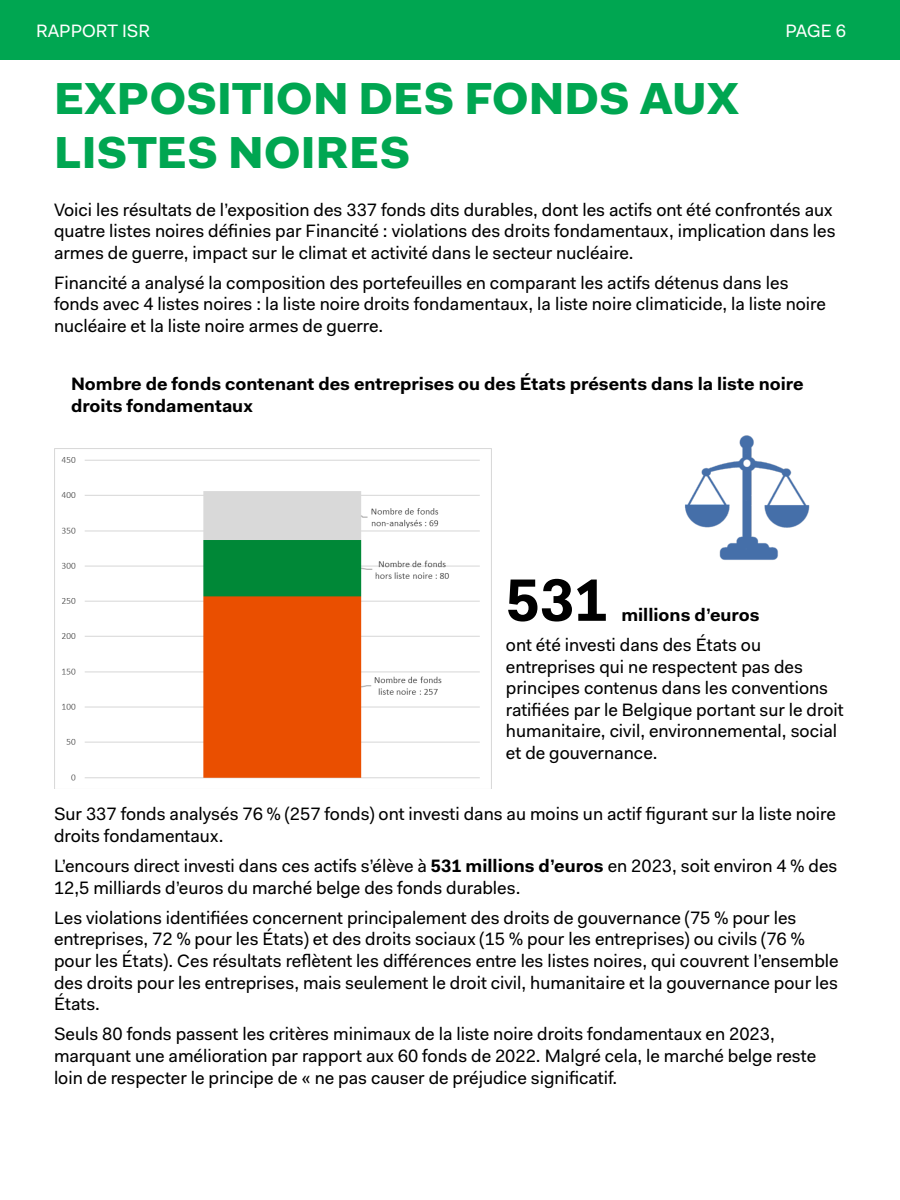
<style>
.page{position:relative;width:900px;height:1200px;background:#fff}
.page>*{position:absolute;margin:0;border:0;box-sizing:border-box;transform-origin:0 0}
.Paragraph_Style_1{font:700 60px "Fakt Pro";color:#000}
.Grand_titre_2{font:900 45px/54px "Fakt Pro";color:#00a651}
.Paragraph_Style_1-2{font:18px/21.6px "Fakt Pro";color:#000}
.Paragraph_Style_1-3{font:700 18px/21.6px "Fakt Pro";color:#000}
.t1{font:18px "Fakt Pro";color:#fff}
.s1{font-weight:700}
</style>
<div class="page">
<div style="left:0;top:0;width:900px;height:60px;background:#00a651"></div>
<img style="left:685px;top:435px;width:125px;height:125px">
<img style="left:54px;top:449px;width:426px;height:340px">
<p class="t1" style="left:36px;top:19px;width:116px">RAPPORT ISR</p>
<p class="t1" style="left:785px;top:19px;width:62px">PAGE 6</p>
<p class="Grand_titre_2" style="left:54px;top:72px;width:687px">EXPOSITION DES FONDS AUX<br>LISTES NOIRES</p>
<p class="Paragraph_Style_1-2" style="left:54px;top:199px;width:783px">Voici les résultats de l’exposition des 337 fonds dits durables, dont les actifs ont été confrontés aux quatre listes noires définies par Financité : violations des droits fondamentaux, implication dans les armes de guerre, impact sur le climat et activité dans le secteur nucléaire.</p>
<p class="Paragraph_Style_1-2" style="left:54px;top:272px;width:773px">Financité a analysé la composition des portefeuilles en comparant les actifs détenus dans les fonds avec 4 listes noires : la liste noire droits fondamentaux, la liste noire climaticide, la liste noire nucléaire et la liste noire armes de guerre.</p>
<p class="Paragraph_Style_1-3" style="left:71px;top:373px;width:734px">Nombre de fonds contenant des entreprises ou des États présents dans la liste noire droits fondamentaux</p>
<p class="Paragraph_Style_1" style="left:506px;top:560px;width:104px">531</p>
<p class="Paragraph_Style_1-3" style="left:621px;top:604px;width:140px">millions d’euros</p>
<p class="Paragraph_Style_1-2" style="left:506px;top:634px;width:339px">ont été investi dans des États ou entreprises qui ne respectent pas des principes contenus dans les conventions ratifiées par le Belgique portant sur le droit humanitaire, civil, environnemental, social et de gouvernance.</p>
<p class="Paragraph_Style_1-2" style="left:54px;top:803px;width:783px">Sur 337 fonds analysés 76 % (257 fonds) ont investi dans au moins un actif figurant sur la liste noire droits fondamentaux.</p>
<p class="Paragraph_Style_1-2" style="left:54px;top:855px;width:785px">L’encours direct investi dans ces actifs s’élève à <span class="s1">531 millions d’euros</span> en 2023, soit environ 4 % des<br>12,5 milliards d’euros du marché belge des fonds durables.</p>
<p class="Paragraph_Style_1-2" style="left:54px;top:907px;width:786px">Les violations identifiées concernent principalement des droits de gouvernance (75 % pour les entreprises, 72 % pour les États) et des droits sociaux (15 % pour les entreprises) ou civils (76 % pour les États). Ces résultats reflètent les différences entre les listes noires, qui couvrent l’ensemble des droits pour les entreprises, mais seulement le droit civil, humanitaire et la gouvernance pour les États.</p>
<p class="Paragraph_Style_1-2" style="left:54px;top:1023px;width:764px">Seuls 80 fonds passent les critères minimaux de la liste noire droits fondamentaux en 2023, marquant une amélioration par rapport aux 60 fonds de 2022. Malgré cela, le marché belge reste loin de respecter le principe de « ne pas causer de préjudice significatif.</p>
</div>
